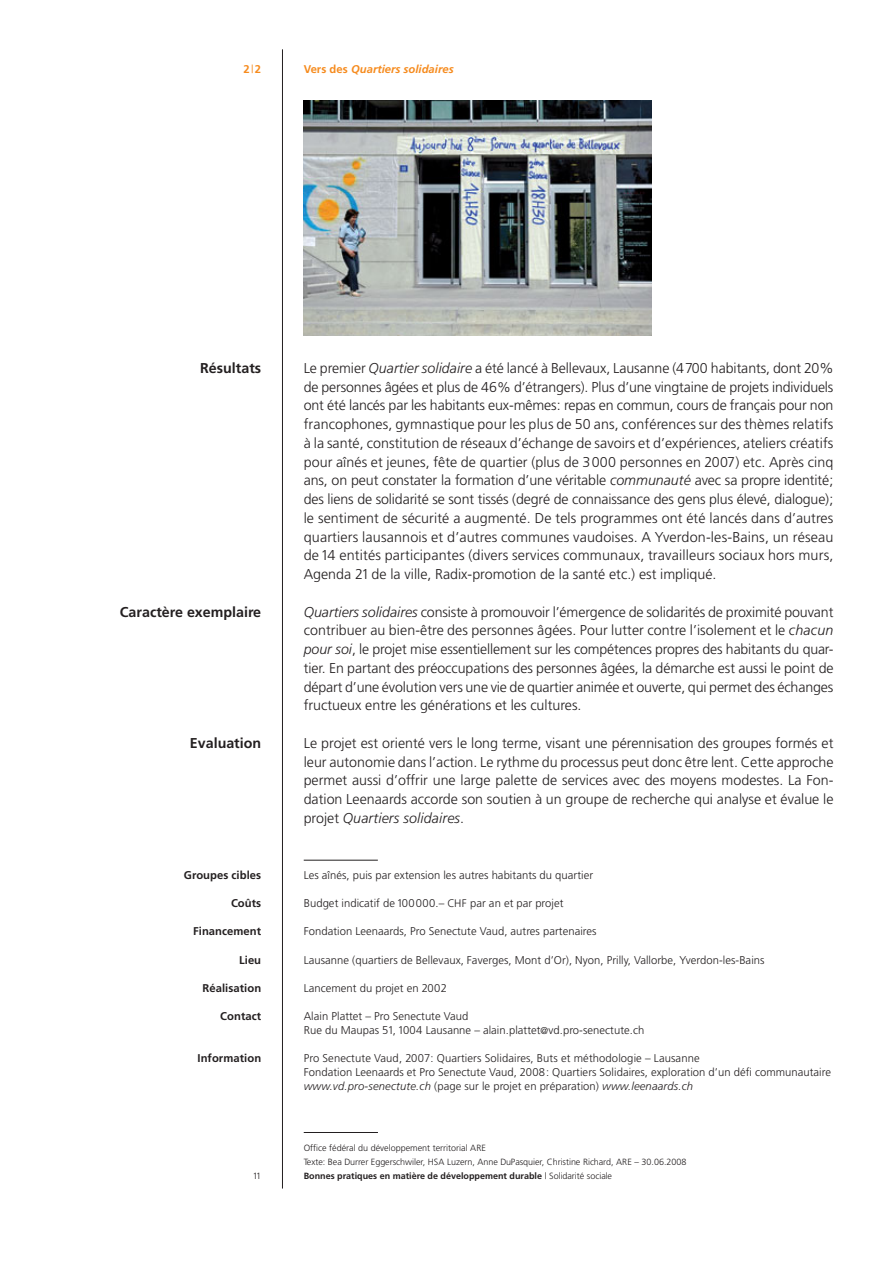
<style>
.page{position:relative;width:893px;height:1263px;background:#fff}
.page>*{position:absolute;margin:0;border:0;box-sizing:border-box;transform-origin:0 0}
.t1{font:300 14.25px/18.8px "Frutiger";color:#231f20;text-align:justify}
.t2{font:700 14.25px "Frutiger";color:#231f20}
.t3{font:300 11.25px/14.1px "Frutiger";letter-spacing:.005em;color:#231f20}
.t4{font:700 11.25px "Frutiger";letter-spacing:.005em;color:#231f20}
.t5{font:italic 700 11.25px "Frutiger";color:#f68b1e}
.t6{font:700 11.25px "Frutiger";color:#f68b1e}
.t7{font:300 9px/14.1px "Frutiger";color:#231f20}
.s1{font-weight:300}
.s2{font-style:normal}
.s3{font-style:italic}
.s4{font-size:13.95px}
.s5{font-size:10.95px}
.s6{font-size:9.75px}
.s7{font-weight:700}
</style>
<div class="page">
<hr style="left:282px;top:49px;width:1px;height:1139px;background:#231f20">
<hr style="left:304px;top:860px;width:74px;height:1px;background:#231f20">
<img style="left:304px;top:101px;width:347px;height:234px">
<hr style="left:304px;top:1132px;width:74px;height:1px;background:#231f20">
<p class="t6" style="left:243px;top:64px;width:19px">2 <span class="s1">|</span> 2</p>
<p class="t5" style="left:304px;top:64px;width:151px"><span class="s2">Vers des</span> Quartiers solidaires</p>
<p class="t2" style="left:200px;top:362px;width:62px">Résultats</p>
<p class="t2" style="left:120px;top:606px;width:143px">Caractère exemplaire</p>
<p class="t2" style="left:190px;top:737px;width:73px">Evaluation</p>
<p class="t4" style="left:184px;top:871px;width:79px">Groupes cibles</p>
<p class="t4" style="left:231px;top:899px;width:32px">Coûts</p>
<p class="t4" style="left:193px;top:927px;width:70px">Financement</p>
<p class="t4" style="left:239px;top:955px;width:24px">Lieu</p>
<p class="t4" style="left:202px;top:983px;width:60px">Réalisation</p>
<p class="t4" style="left:220px;top:1011px;width:42px">Contact</p>
<p class="t4" style="left:197px;top:1053px;width:65px">Information</p>
<p class="t7" style="left:253px;top:1170px;width:10px">11</p>
<p class="t1" style="left:304px;top:360px;width:531px">Le premier <span class="s3">Quartier solidaire</span> a été lancé à Bellevaux, Lausanne (4 700 habitants, dont 20% de personnes âgées et plus de 46<span class="s4">%</span> d’étrangers). Plus d’une vingtaine de projets individuels ont été lancés par les habitants eux-mêmes : repas en commun, cours de français pour non francophones, gymnastique pour les plus de 50 ans, conférences sur des thèmes relatifs à la santé, constitution de réseaux d’échange de savoirs et d’expériences, ateliers créatifs pour aînés et jeunes, fête de quartier (plus de 3 000 personnes en 2007) etc. Après cinq ans, on peut constater la formation d’une véritable <span class="s3">communauté</span> avec sa propre identité ; des liens de solidarité se sont tissés (degré de connaissance des gens plus élevé, dialogue) ; le sentiment de sécurité a augmenté. De tels programmes ont été lancés dans d’autres quartiers lausannois et d’autres communes vaudoises. A Yverdon-les-Bains, un réseau de 14 entités participantes (divers services communaux, travailleurs sociaux hors murs, Agenda 21 de la ville, Radix-promotion de la santé etc.) est impliqué.</p>
<p class="t1" style="left:304px;top:603px;width:531px"><span class="s3">Quartiers solidaires</span> consiste à promouvoir l’émergence de solidarités de proximité pouvant contribuer au bien-être des personnes âgées. Pour lutter contre l’isolement et le <span class="s3">chacun pour soi</span>, le projet mise essentiellement sur les compétences propres des habitants du quar&shy;tier. En partant des préoccupations des personnes âgées, la démarche est aussi le point de départ d’une évolution vers une vie de quartier animée et ouverte, qui permet des échanges fructueux entre les générations et les cultures.</p>
<p class="t1" style="left:304px;top:735px;width:531px">Le projet est orienté vers le long terme, visant une pérennisation des groupes formés et leur autonomie dans l’action. Le rythme du processus peut donc être lent. Cette approche permet aussi d’offrir une large palette de services avec des moyens modestes. La Fon&shy;dation Leenaards accorde son soutien à un groupe de recherche qui analyse et évalue le projet <span class="s3">Quartiers solidaires</span>.</p>
<p class="t3" style="left:304px;top:869px;width:291px">Les aînés, puis par extension les autres habitants du quartier</p>
<p class="t3" style="left:304px;top:897px;width:261px">Budget indicatif de 100 000.– <span class="s5">CHF</span> par an et par projet</p>
<p class="t3" style="left:304px;top:925px;width:294px">Fondation Leenaards, Pro Senectute Vaud, autres partenaires</p>
<p class="t3" style="left:304px;top:953px;width:462px">Lausanne (quartiers de Bellevaux, Faverges, Mont d’Or), Nyon, Prilly, Vallorbe, Yverdon-les-Bains</p>
<p class="t3" style="left:304px;top:981px;width:145px">Lancement du projet en 2002</p>
<p class="t3" style="left:304px;top:1010px;width:342px">Alain Plattet – Pro Senectute Vaud<br>Rue du Maupas 51, 1004 Lausanne – alain.plattet<span class="s6">@</span>vd.pro-senectute.ch</p>
<p class="t3" style="left:304px;top:1052px;width:529px">Pro Senectute Vaud, 2007 : Quartiers Solidaires, Buts et méthodologie – Lausanne<br>Fondation Leenaards et Pro Senectute Vaud, 2008 : Quartiers Solidaires, exploration d’un défi communautaire <span class="s3">www.vd.pro-senectute.ch</span> (page sur le projet en préparation) <span class="s3">www.leenaards.ch</span></p>
<p class="t7" style="left:304px;top:1141px;width:384px">Office fédéral du développement territorial ARE<br>Texte: Bea Durrer Eggerschwiler, HSA Luzern, Anne DuPasquier, Christine Richard, ARE – 30.06.2008<br><span class="s7">Bonnes pratiques en matière de développement durable</span> | Solidarité sociale</p>
</div>
